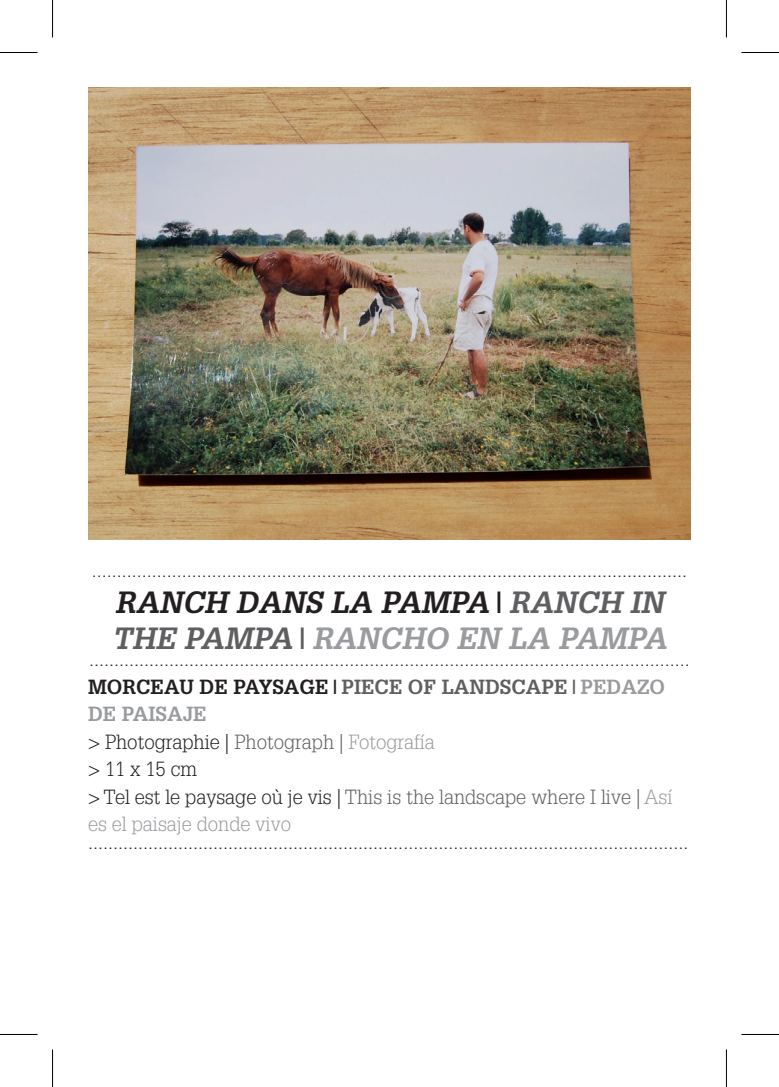
<style>
.page{position:relative;width:779px;height:1087px;background:#fff}
.page>*{position:absolute;margin:0;border:0;box-sizing:border-box;transform-origin:0 0}
.t1{font:italic 700 30px "Glypha LT Std";color:#231f20}
.t2{font:italic 700 30px "Glypha LT Std";color:#999b9e}
.t3{font:italic 700 30px "Glypha LT Std";color:#5f5f62}
.t4{font:300 20px/27.5px "Glypha LT Std";color:#231f20}
.s1{font-style:normal}
.s2{color:#5f5f62}
.s3{font-style:normal;color:#5f5f62}
.s4{font-weight:700}
.s5{font-weight:700;color:#5f5f62}
.s6{font-weight:700;color:#999b9e}
.s7{color:#999b9e}
</style>
<div class="page">
<img style="left:88px;top:88px;width:602px;height:452px">
<hr style="left:0;top:52px;width:38px;height:1px;background:#000">
<hr style="left:741px;top:52px;width:37px;height:1px;background:#000">
<hr style="left:0;top:1034px;width:38px;height:1px;background:#000">
<hr style="left:741px;top:1034px;width:37px;height:1px;background:#000">
<hr style="left:52px;top:0;width:1px;height:37px;background:#000">
<hr style="left:52px;top:1049px;width:1px;height:37px;background:#000">
<hr style="left:725px;top:0;width:1px;height:37px;background:#000">
<hr style="left:725px;top:1049px;width:1px;height:37px;background:#000">
<p class="t4" style="left:92px;top:556px;width:596px">.......................................................................................................................</p>
<h1 class="t1" style="left:115px;top:583px;width:439px">RANCH DANS LA PAMPA<span class="s1">|</span><span class="s2">RANCH</span></h1>
<h1 class="t3" style="left:629px;top:583px;width:38px">IN</h1>
<h1 class="t3" style="left:112px;top:619px;width:95px">THE PAMPA</h1>
<h1 class="t2" style="left:292px;top:619px;width:375px"><span class="s3">|</span>RANCHO EN LA PAMPA</h1>
<p class="t4" style="left:88px;top:646px;width:603px">........................................................................................................................<br><span class="s4">MORCEAU DE PAYSAGE|</span><span class="s5">PIECE OF LANDSCAPE|</span><span class="s6">PEDAZO DE PAISAJE<br></span>&gt; Photographie | <span class="s2">Photograph |</span> <span class="s7">Fotografía<br></span>&gt; 11 x 15 cm<br>&gt; Tel est le paysage où je vis | <span class="s2">This is the landscape where I live |</span> <span class="s7">Así es el paisaje donde vivo</span></p>
<p class="t4" style="left:88px;top:828px;width:601px">........................................................................................................................</p>
</div>
